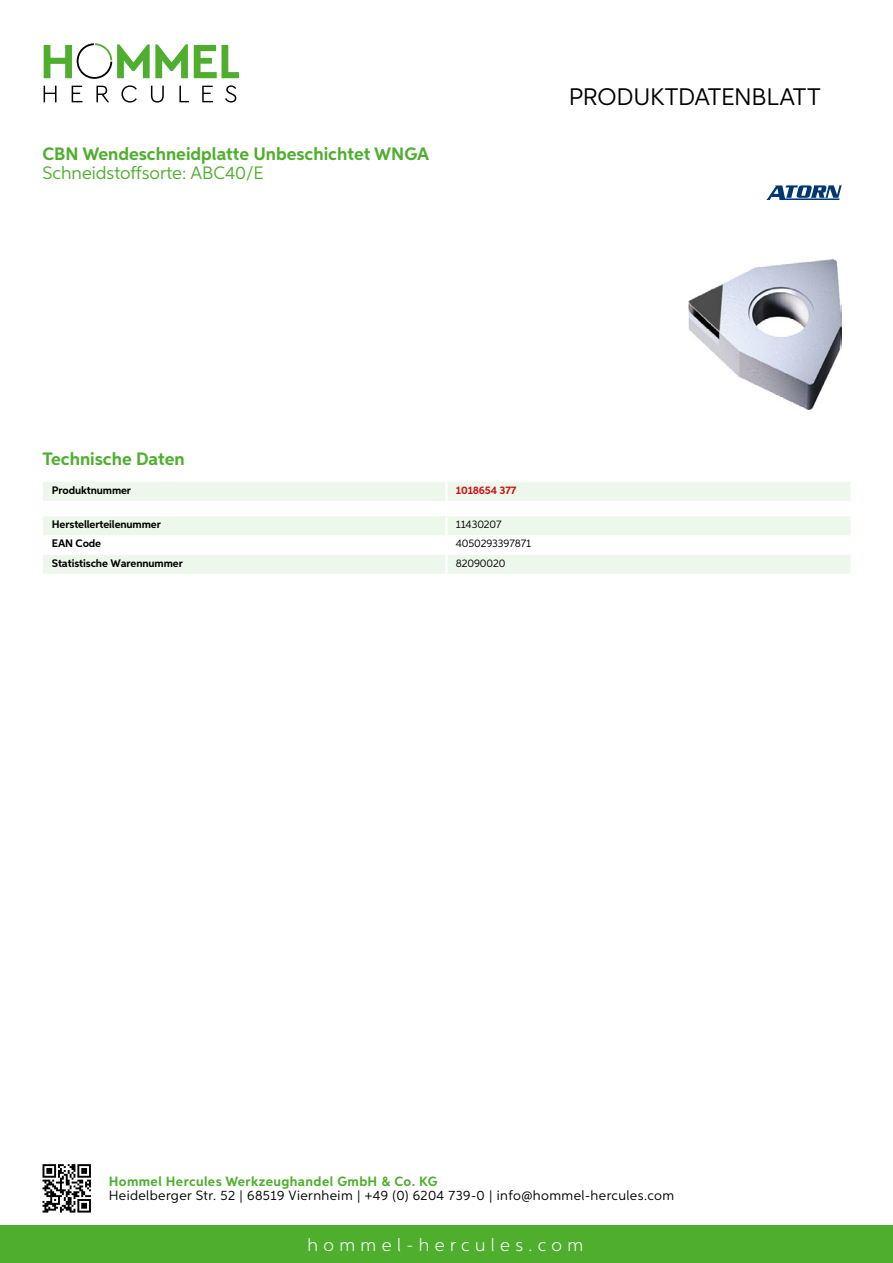
<style>
.page{position:relative;width:893px;height:1263px;background:#fff}
.page>*{position:absolute;margin:0;border:0;box-sizing:border-box;transform-origin:0 0}
.t1{font:24px "Aspira";letter-spacing:-.01em;color:#000}
.t2{font:700 18px "Aspira";color:#50ae2f}
.t3{font:18px "Aspira";color:#50ae2f}
.t4{font:300 18px "Aspira";letter-spacing:.3em;color:#fff}
.t5{font:13.5px "Aspira";letter-spacing:.03em;color:#000}
.t6{font:700 13.5px "Aspira";letter-spacing:.03em;color:#50ae2f}
.t7{font:700 10.95px "Aspira";letter-spacing:-.01em;color:#000}
.t8{font:10.95px "Aspira";letter-spacing:-.01em;color:#000}
.t9{font:700 10.95px "Aspira";letter-spacing:-.01em;color:#cd1013}
</style>
<div class="page">
<div style="left:0;top:1226px;width:893px;height:37px;background:#50ae2f"></div>
<svg style="left:43px;top:1164px;width:48px;height:48px"></svg>
<svg style="left:194px;top:45px;width:45px;height:33px"></svg>
<svg style="left:44px;top:43px;width:144px;height:36px"></svg>
<svg style="left:44px;top:86px;width:13px;height:16px"></svg>
<svg style="left:72px;top:86px;width:10px;height:16px"></svg>
<svg style="left:96px;top:86px;width:13px;height:16px"></svg>
<svg style="left:121px;top:85px;width:16px;height:18px"></svg>
<svg style="left:151px;top:86px;width:13px;height:17px"></svg>
<svg style="left:179px;top:86px;width:10px;height:16px"></svg>
<svg style="left:202px;top:86px;width:11px;height:16px"></svg>
<svg style="left:225px;top:85px;width:11px;height:18px"></svg>
<div style="left:43px;top:482px;width:807px;height:19px;background:#eef7eb"></div>
<hr style="left:445px;top:482px;width:3px;height:19px;background:#fff">
<svg style="left:43px;top:516px;width:807px;height:58px"></svg>
<hr style="left:445px;top:555px;width:3px;height:19px;background:#fff">
<img style="left:688px;top:259px;width:154px;height:150px">
<svg style="left:766px;top:185px;width:76px;height:15px"></svg>
<h2 class="t2" style="left:43px;top:142px;width:388px">CBN Wendeschneidplatte Unbeschichtet WNGA</h2>
<h2 class="t3" style="left:43px;top:162px;width:220px">Schneidstoffsorte: ABC40/E</h2>
<h1 class="t1" style="left:569px;top:82px;width:253px">Produktdatenblatt</h1>
<h2 class="t2" style="left:43px;top:448px;width:144px">Technische Daten</h2>
<p class="t7" style="left:52px;top:483px;width:81px">Produktnummer</p>
<p class="t9" style="left:456px;top:483px;width:62px">1018654 377</p>
<p class="t7" style="left:52px;top:518px;width:111px">Herstellerteilenummer</p>
<p class="t8" style="left:456px;top:518px;width:47px">11430207</p>
<p class="t7" style="left:52px;top:537px;width:51px">EAN Code</p>
<p class="t8" style="left:456px;top:537px;width:77px">4050293397871</p>
<p class="t7" style="left:52px;top:556px;width:132px">Statistische Warennummer</p>
<p class="t8" style="left:456px;top:556px;width:51px">82090020</p>
<p class="t6" style="left:109px;top:1172px;width:330px">Hommel Hercules Werkzeughandel GmbH &amp; Co. KG</p>
<p class="t5" style="left:109px;top:1187px;width:567px">Heidelberger Str. 52 | 68519 Viernheim | +49 (0) 6204 739-0 | info@hommel-hercules.com</p>
<h2 class="t4" style="left:307px;top:1234px;width:277px">hommel-hercules.com</h2>
</div>
